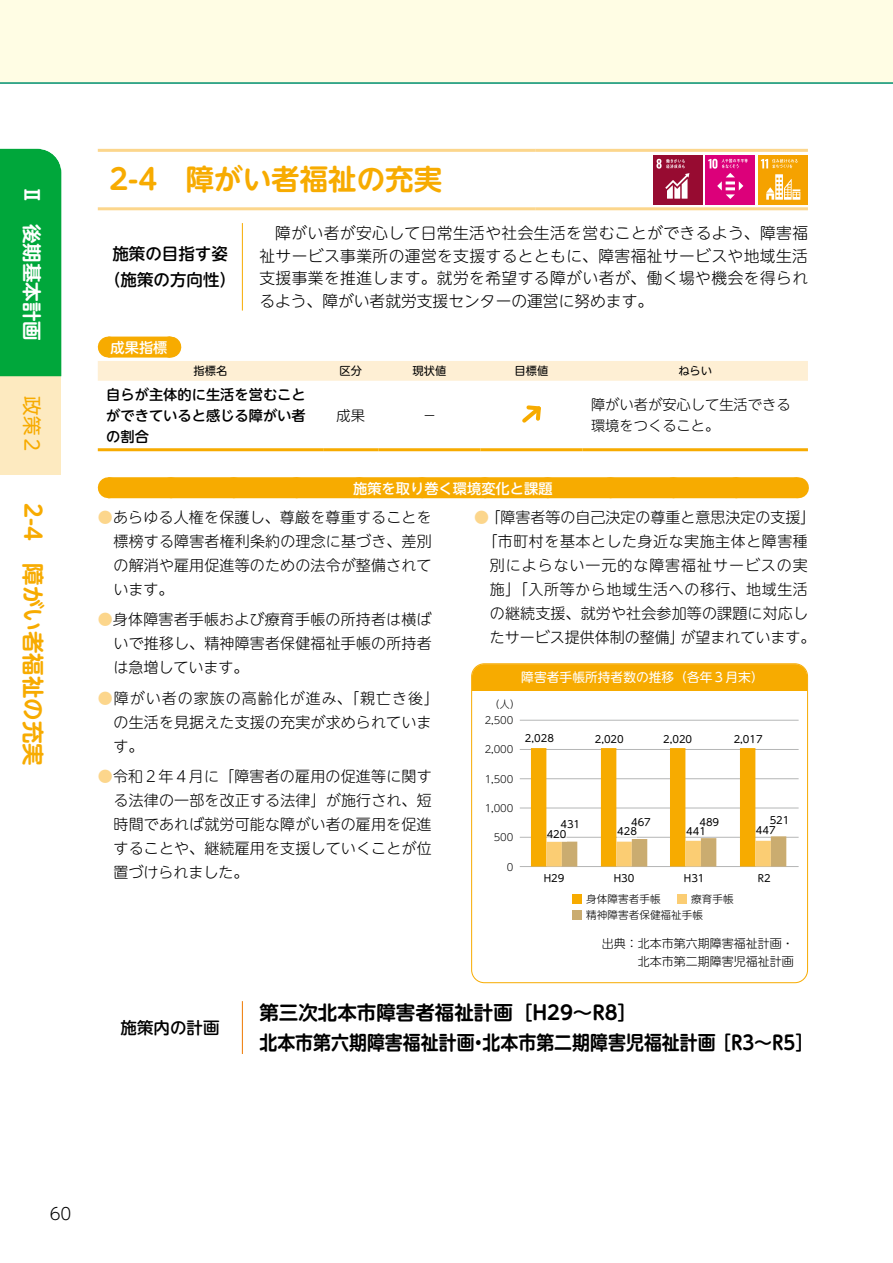
<style>
.page{position:relative;width:893px;height:1263px;background:#fff}
.page>*{position:absolute;margin:0;border:0;box-sizing:border-box;transform-origin:0 0}
.t1{font:700 28.5px "UD Shin M Go Pr 6 N De";color:#f7ab00}
.t2{font:700 22.5px "UD Shin M Go Pr 6 N De";color:#f7ab00}
.t3{font:700 19.5px/29.1px "UD Shin M Go Pr 6 N De";color:#000}
.t4{font:700 19.5px "UD Shin M Go Pr 6 N De";color:#fff}
.t5{font:19.5px "UD Shin M Go Pr 6 N";color:#f7ab00}
.t6{font:500 16.5px/25.5px "UD Shin M Go Pr 6 N";color:#000;text-align:center}
.t7{font:300 16.5px "UD Shin M Go Pr 6 N";color:#000}
.t8{font:300 15.75px/22.5px "UD Shin M Go Pr 6 N";color:#000;text-align:justify}
.t9{font:300 15px/24px "UD Shin M Go Pr 6 N";letter-spacing:.01em;color:#000;text-align:justify}
.t10{font:300 15px "UD Shin M Go Pr 6 N";letter-spacing:.035em;color:#000}
.t11{font:300 15px "UD Shin M Go Pr 6 N";letter-spacing:.04em;color:#000}
.t12{font:300 15px "UD Shin M Go Pr 6 N";letter-spacing:.065em;color:#000}
.t13{font:500 14.25px/21px "UD Shin M Go Pr 6 N";color:#000;text-align:justify}
.t14{font:300 14.25px/21px "UD Shin M Go Pr 6 N";color:#000}
.t15{font:500 14.25px "UD Shin M Go Pr 6 N";color:#fff}
.t16{font:12.75px "UD Shin M Go Pr 6 N";color:#fff}
.t17{font:300 12px/18px "UD Shin M Go Pr 6 N";color:#000}
.t18{font:11.25px "UD Shin M Go Pr 6 N";color:#000}
.t19{font:300 10.65px/16.5px "UD Shin M Go Pr 6 N";color:#000}
.t20{font:10.05px "UD Shin M Go Pr 6 N";color:#000}
.t21{font:300 10.05px "UD Shin M Go Pr 6 N";color:#000}
.s1{color:#fcd68c}
</style>
<div class="page">
<div style="left:0;top:376px;width:61px;height:99px;background:#fdeac0"></div>
<div style="left:0;top:149px;width:61px;height:227px;background:#00a73b"></div>
<div style="left:0;top:0;width:893px;height:84px;background:#fffde4"></div>
<div style="left:108px;top:477px;width:689px;height:21px;background:#f7ab00"></div>
<svg style="left:171px;top:477px;width:595px;height:1px"></svg>
<svg style="left:797px;top:477px;width:1px;height:21px"></svg>
<hr style="left:98px;top:149px;width:438px;height:3px;background:#fcd68c">
<hr style="left:536px;top:149px;width:272px;height:3px;background:#fcd68c">
<hr style="left:98px;top:207px;width:438px;height:3px;background:#fcd68c">
<hr style="left:536px;top:207px;width:272px;height:3px;background:#fcd68c">
<div style="left:653px;top:155px;width:49px;height:50px;background:#970b31"></div>
<svg style="left:656px;top:159px;width:33px;height:40px"></svg>
<div style="left:705px;top:155px;width:50px;height:50px;background:#dc007a"></div>
<svg style="left:708px;top:159px;width:40px;height:40px"></svg>
<div style="left:758px;top:155px;width:50px;height:50px;background:#f5a200"></div>
<svg style="left:766px;top:174px;width:34px;height:26px"></svg>
<svg style="left:761px;top:159px;width:36px;height:9px"></svg>
<hr style="left:242px;top:223px;width:1px;height:88px;background:#f7ab00">
<svg style="left:98px;top:337px;width:710px;height:44px"></svg>
<hr style="left:98px;top:448px;width:225px;height:3px;background:#f7ab00">
<hr style="left:323px;top:448px;width:55px;height:3px;background:#f7ab00">
<hr style="left:378px;top:448px;width:102px;height:3px;background:#f7ab00">
<hr style="left:480px;top:448px;width:103px;height:3px;background:#f7ab00">
<hr style="left:583px;top:448px;width:225px;height:3px;background:#f7ab00">
<svg style="left:522px;top:405px;width:19px;height:18px"></svg>
<hr style="left:242px;top:1001px;width:1px;height:53px;background:#ee7800">
<div style="left:472px;top:664px;width:335px;height:26px;background:#f7ab00"></div>
<hr style="left:520px;top:720px;width:279px;height:1px;background:#b5b6b6">
<hr style="left:520px;top:749px;width:279px;height:1px;background:#b5b6b6">
<hr style="left:520px;top:778px;width:279px;height:1px;background:#b5b6b6">
<hr style="left:520px;top:808px;width:279px;height:1px;background:#b5b6b6">
<hr style="left:520px;top:837px;width:279px;height:1px;background:#b5b6b6">
<hr style="left:520px;top:866px;width:279px;height:1px;background:#b5b6b6">
<svg style="left:531px;top:748px;width:255px;height:118px"></svg>
<div style="left:617px;top:825px;width:20px;height:13px;background:#fff"></div>
<div style="left:547px;top:828px;width:19px;height:13px;background:#fff"></div>
<div style="left:572px;top:894px;width:10px;height:10px;background:#f7ab00"></div>
<div style="left:677px;top:894px;width:10px;height:9px;background:#fbcd73"></div>
<div style="left:572px;top:911px;width:10px;height:9px;background:#caac70"></div>
<div style="left:471px;top:663px;width:337px;height:320px;border:1px solid #f7ab00;border-radius:13px"></div>
<h3 class="t4" style="left:49px;top:185px;width:157px;rotate:90deg">Ⅱ　後期基本計画</h3>
<h3 class="t5" style="left:48px;top:396px;width:60px;rotate:90deg">政策２</h3>
<h2 class="t2" style="left:52px;top:503px;width:264px;rotate:90deg">2-4　障がい者福祉の充実</h2>
<h1 class="t1" style="left:109px;top:155px;width:334px">2-4　障がい者福祉の充実</h1>
<p class="t6" style="left:104px;top:240px;width:133px">施策の目指す姿（施策の方向性）</p>
<p class="t15" style="left:111px;top:335px;width:58px">成果指標</p>
<p class="t8" style="left:259px;top:221px;width:550px;text-indent:16px">障がい者が安心して日常生活や社会生活を営むことができるよう、障害福祉サービス事業所の運営を支援するとともに、障害福祉サービスや地域生活支援事業を推進します。就労を希望する障がい者が、働く場や機会を得られるよう、障がい者就労支援センターの運営に努めます。</p>
<p class="t18" style="left:194px;top:361px;width:35px">指標名</p>
<p class="t18" style="left:340px;top:361px;width:24px">区分</p>
<p class="t18" style="left:413px;top:361px;width:35px">現状値</p>
<p class="t18" style="left:515px;top:361px;width:35px">目標値</p>
<p class="t18" style="left:678px;top:361px;width:35px">ねらい</p>
<p class="t13" style="left:106px;top:383px;width:201px">自らが主体的に生活を営むことができていると感じる障がい者の割合</p>
<p class="t14" style="left:591px;top:393px;width:201px">障がい者が安心して生活できる環境をつくること。</p>
<p class="t14" style="left:337px;top:404px;width:30px">成果</p>
<p class="t14" style="left:422px;top:404px;width:16px">－</p>
<p class="t15" style="left:353px;top:476px;width:201px">施策を取り巻く環境変化と課題</p>
<p class="t9" style="left:114px;top:505px;width:320px;text-indent:-16px"><span class="s1">●</span>あらゆる人権を保護し、尊厳を尊重することを標榜する障害者権利条約の理念に基づき、差別の解消や雇用促進等のための法令が整備されています。</p>
<p class="t9" style="left:114px;top:607px;width:320px;text-indent:-16px"><span class="s1">●</span>身体障害者手帳および療育手帳の所持者は横ばいで推移し、精神障害者保健福祉手帳の所持者は急増しています。</p>
<p class="t9" style="left:114px;top:685px;width:327px;text-align:left;text-indent:-16px"><span class="s1">●</span>障がい者の家族の高齢化が進み、「親亡き後」の生活を見据えた支援の充実が求められています。</p>
<p class="t9" style="left:114px;top:764px;width:320px;text-indent:-16px"><span class="s1">●</span>令和２年４月に「障害者の雇用の促進等に関する法律の一部を改正する法律」が施行され、短時間であれば就労可能な障がい者の雇用を促進することや、継続雇用を支援していくことが位置づけられました。</p>
<p class="t9" style="left:474px;top:505px;width:343px"><span class="s1">●</span>「障害者等の自己決定の尊重と意思決定の支援」</p>
<p class="t10" style="left:482px;top:529px;width:327px">「市町村を基本とした身近な実施主体と障害種</p>
<p class="t12" style="left:490px;top:553px;width:319px">別によらない一元的な障害福祉サービスの実</p>
<p class="t11" style="left:490px;top:577px;width:320px">施」「入所等から地域生活への移行、地域生活</p>
<p class="t9" style="left:490px;top:601px;width:320px">の継続支援、就労や社会参加等の課題に対応し</p>
<p class="t9" style="left:490px;top:625px;width:327px">たサービス提供体制の整備」が望まれています。</p>
<p class="t16" style="left:521px;top:667px;width:244px">障害者手帳所持者数の推移（各年３月末）</p>
<p class="t21" style="left:490px;top:696px;width:31px">（人）</p>
<p class="t21" style="left:485px;top:712px;width:30px">2,500</p>
<p class="t21" style="left:485px;top:741px;width:30px">2,000</p>
<p class="t21" style="left:485px;top:771px;width:30px">1,500</p>
<p class="t21" style="left:485px;top:800px;width:30px">1,000</p>
<p class="t21" style="left:494px;top:829px;width:21px">500</p>
<p class="t21" style="left:507px;top:859px;width:8px">0</p>
<p class="t20" style="left:525px;top:730px;width:31px">2,028</p>
<p class="t20" style="left:595px;top:731px;width:31px">2,020</p>
<p class="t20" style="left:663px;top:731px;width:31px">2,020</p>
<p class="t20" style="left:734px;top:731px;width:31px">2,017</p>
<p class="t20" style="left:631px;top:814px;width:21px">467</p>
<p class="t20" style="left:699px;top:814px;width:21px">489</p>
<p class="t20" style="left:770px;top:812px;width:21px">521</p>
<p class="t20" style="left:560px;top:816px;width:21px">431</p>
<p class="t20" style="left:617px;top:823px;width:21px">428</p>
<p class="t20" style="left:686px;top:823px;width:21px">441</p>
<p class="t20" style="left:756px;top:822px;width:21px">447</p>
<p class="t20" style="left:547px;top:826px;width:21px">420</p>
<p class="t20" style="left:544px;top:870px;width:22px">H29</p>
<p class="t20" style="left:614px;top:870px;width:22px">H30</p>
<p class="t20" style="left:684px;top:870px;width:22px">H31</p>
<p class="t20" style="left:758px;top:870px;width:14px">R2</p>
<p class="t6" style="left:121px;top:1014px;width:100px">施策内の計画</p>
<p class="t19" style="left:586px;top:890px;width:149px;text-indent:105px">療育手帳精神障害者保健福祉手帳</p>
<p class="t17" style="left:638px;top:934px;width:169px;text-indent:-36px">出典：北本市第六期障害福祉計画・　北本市第二期障害児福祉計画</p>
<p class="t19" style="left:586px;top:890px;width:76px">身体障害者手帳</p>
<h3 class="t3" style="left:259px;top:997px;width:556px">第三次北本市障害者福祉計画［H29～R8］<br>北本市第六期障害福祉計画・北本市第二期障害児福祉計画 ［R3～R5］</h3>
<p class="t7" style="left:50px;top:1200px;width:23px">60</p>
</div>
